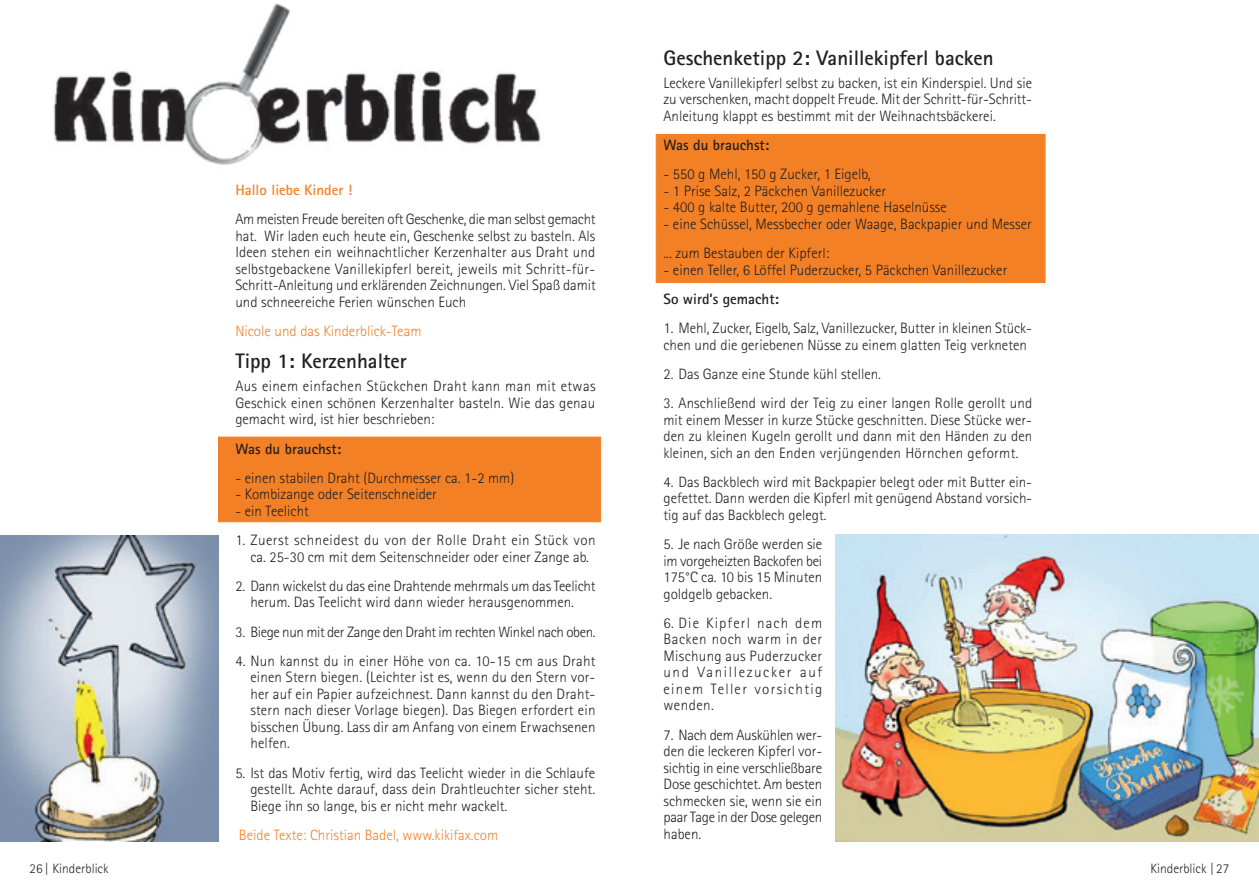
<style>
.page{position:relative;width:1259px;height:893px;background:#fff}
.page>*{position:absolute;margin:0;border:0;box-sizing:border-box;transform-origin:0 0}
.Zwiti_Scala_Bold_14p{font:700 21px "Rotis Sans Serif";color:#231f20}
.Copy_Rotis_10_11_pt{font:300 15px/16.5px "Rotis Sans Serif";color:#231f20;text-align:justify}
.Copy_Rotis_10_11_pt-2{font:300 15px/16.5px "Rotis Sans Serif";letter-spacing:.03em;color:#231f20;text-align:center}
.Copy_Rotis_10_11_pt-3{font:300 15px "Rotis Sans Serif";color:#f48026}
.Copy_Rotis_10_11_pt-4{font:300 15px "Rotis Sans Serif";letter-spacing:-.025em;color:#231f20}
.Copy_Rotis_10_11_pt-5{font:700 15px "Rotis Sans Serif";color:#231f20}
.Copy_Rotis_10_11_pt-6{font:700 15px "Rotis Sans Serif";color:#f48026}
.t1{font:300 13.5px "Rotis Sans Serif";color:#231f20}
</style>
<div class="page">
<div style="left:218px;top:437px;width:383px;height:85px;background:#f48026;border:1px solid #f48026"></div>
<div style="left:656px;top:134px;width:389px;height:149px;background:#f48026"></div>
<img style="left:53px;top:3px;width:488px;height:162px">
<img style="left:835px;top:535px;width:424px;height:306px">
<img style="left:0;top:535px;width:218px;height:306px">
<p class="Copy_Rotis_10_11_pt-6" style="left:235px;top:181px;width:118px">Hallo liebe Kinder !</p>
<p class="Copy_Rotis_10_11_pt" style="left:235px;top:211px;width:362px">Am meisten Freude bereiten oft Geschenke, die man selbst gemacht hat. Wir laden euch heute ein, Geschenke selbst zu basteln. Als Ideen stehen ein weihnachtlicher Kerzenhalter aus Draht und selbstgebackene Vanillekipferl bereit, jeweils mit Schritt-für-Schritt-Anleitung und erklärenden Zeichnungen. Viel Spaß damit und schneereiche Ferien wünschen Euch</p>
<p class="Copy_Rotis_10_11_pt-3" style="left:235px;top:322px;width:188px">Nicole und das Kinderblick-Team</p>
<p class="Zwiti_Scala_Bold_14p" style="left:235px;top:348px;width:173px">Tipp 1: Kerzenhalter</p>
<p class="Copy_Rotis_10_11_pt" style="left:235px;top:378px;width:362px">Aus einem einfachen Stückchen Draht kann man mit etwas Geschick einen schönen Kerzenhalter basteln. Wie das genau gemacht wird, ist hier beschrieben:</p>
<p class="Copy_Rotis_10_11_pt-5" style="left:235px;top:439px;width:107px">Was du brauchst:</p>
<p class="Copy_Rotis_10_11_pt" style="left:235px;top:469px;width:280px">- einen stabilen Draht (Durchmesser ca. 1-2 mm)</p>
<p class="Copy_Rotis_10_11_pt" style="left:235px;top:486px;width:203px">- Kombizange oder Seitenschneider</p>
<p class="Copy_Rotis_10_11_pt" style="left:235px;top:502px;width:75px">- ein Teelicht</p>
<p class="Copy_Rotis_10_11_pt-2" style="left:235px;top:532px;width:362px">1. Zuerst schneidest du von der Rolle Draht ein Stück von ca. 25-30 cm mit dem Seitenschneider oder einer Zange ab.</p>
<p class="Copy_Rotis_10_11_pt" style="left:235px;top:577px;width:362px;text-align:center">2. Dann wickelst du das eine Drahtende mehrmals um das Teelicht herum. Das Teelicht wird dann wieder herausgenommen.</p>
<p class="Copy_Rotis_10_11_pt-4" style="left:235px;top:623px;width:362px">3. Biege nun mit der Zange den Draht im rechten Winkel nach oben.</p>
<p class="Copy_Rotis_10_11_pt" style="left:250px;top:652px;width:347px;text-align:left;text-indent:-15px">4. Nun kannst du in einer Höhe von ca. 10-15 cm aus Draht einen Stern biegen. (Leichter ist es, wenn du den Stern vor&shy;her auf ein Papier aufzeichnest. Dann kannst du den Draht&shy;stern nach dieser Vorlage biegen). Das Biegen erfordert ein bisschen Übung. Lass dir am Anfang von einem Erwachsenen helfen.</p>
<p class="Copy_Rotis_10_11_pt" style="left:250px;top:764px;width:346px;text-indent:-15px">5. Ist das Motiv fertig, wird das Teelicht wieder in die Schlaufe gestellt. Achte darauf, dass dein Drahtleuchter sicher steht.<br>Biege ihn so lange, bis er nicht mehr wackelt.</p>
<p class="Copy_Rotis_10_11_pt-3" style="left:239px;top:826px;width:261px">Beide Texte: Christian Badel, www.kikifax.com</p>
<p class="Zwiti_Scala_Bold_14p" style="left:663px;top:45px;width:332px">Geschenketipp 2: Vanillekipferl backen</p>
<p class="Copy_Rotis_10_11_pt" style="left:663px;top:75px;width:370px">Leckere Vanillekipferl selbst zu backen, ist ein Kinderspiel. Und sie zu verschenken, macht doppelt Freude. Mit der Schritt-für-Schritt-Anleitung klappt es bestimmt mit der Weihnachtsbäckerei.</p>
<p class="Copy_Rotis_10_11_pt-5" style="left:663px;top:135px;width:107px">Was du brauchst:</p>
<p class="Copy_Rotis_10_11_pt" style="left:663px;top:166px;width:209px">- 550 g Mehl, 150 g Zucker, 1 Eigelb,</p>
<p class="Copy_Rotis_10_11_pt" style="left:663px;top:183px;width:224px">- 1 Prise Salz, 2 Päckchen Vanillezucker</p>
<p class="Copy_Rotis_10_11_pt" style="left:663px;top:199px;width:285px">- 400 g kalte Butter, 200 g gemahlene Haselnüsse</p>
<p class="Copy_Rotis_10_11_pt" style="left:663px;top:216px;width:370px">- eine Schüssel, Messbecher oder Waage, Backpapier und Messer</p>
<p class="Copy_Rotis_10_11_pt" style="left:663px;top:245px;width:167px">... zum Bestauben der Kipferl:</p>
<p class="Copy_Rotis_10_11_pt" style="left:663px;top:261px;width:345px">- einen Teller, 6 Löffel Puderzucker, 5 Päckchen Vanillezucker</p>
<p class="Copy_Rotis_10_11_pt-5" style="left:663px;top:289px;width:117px">So wird’s gemacht:</p>
<p class="Copy_Rotis_10_11_pt" style="left:663px;top:320px;width:370px">1. Mehl, Zucker, Eigelb, Salz, Vanillezucker, Butter in kleinen Stück&shy;chen und die geriebenen Nüsse zu einem glatten Teig verkneten</p>
<p class="Copy_Rotis_10_11_pt" style="left:663px;top:366px;width:219px">2. Das Ganze eine Stunde kühl stellen.</p>
<p class="Copy_Rotis_10_11_pt" style="left:663px;top:395px;width:370px">3. Anschließend wird der Teig zu einer langen Rolle gerollt und mit einem Messer in kurze Stücke geschnitten. Diese Stücke wer&shy;den zu kleinen Kugeln gerollt und dann mit den Händen zu den kleinen, sich an den Enden verjüngenden Hörnchen geformt.</p>
<p class="Copy_Rotis_10_11_pt" style="left:663px;top:474px;width:370px">4. Das Backblech wird mit Backpapier belegt oder mit Butter ein&shy;gefettet. Dann werden die Kipferl mit genügend Abstand vorsich&shy;tig auf das Backblech gelegt.</p>
<p class="Copy_Rotis_10_11_pt" style="left:663px;top:536px;width:160px">5. Je nach Größe werden sie im vorgeheizten Backofen bei 175°C ca. 10 bis 15 Minuten goldgelb gebacken.</p>
<p class="Copy_Rotis_10_11_pt" style="left:663px;top:615px;width:160px">6. Die Kipferl nach dem Backen noch warm in der Mischung aus Puderzucker und Vanillezucker auf einem Teller vorsichtig wenden.</p>
<p class="Copy_Rotis_10_11_pt" style="left:663px;top:726px;width:160px">7. Nach dem Auskühlen wer&shy;den die leckeren Kipferl vor&shy;sichtig in eine verschließbare Dose geschichtet. Am besten schmecken sie, wenn sie ein paar Tage in der Dose gelegen haben.</p>
<p class="t1" style="left:30px;top:860px;width:81px">26 | Kinderblick</p>
<p class="t1" style="left:1150px;top:860px;width:80px">Kinderblick | 27</p>
</div>
